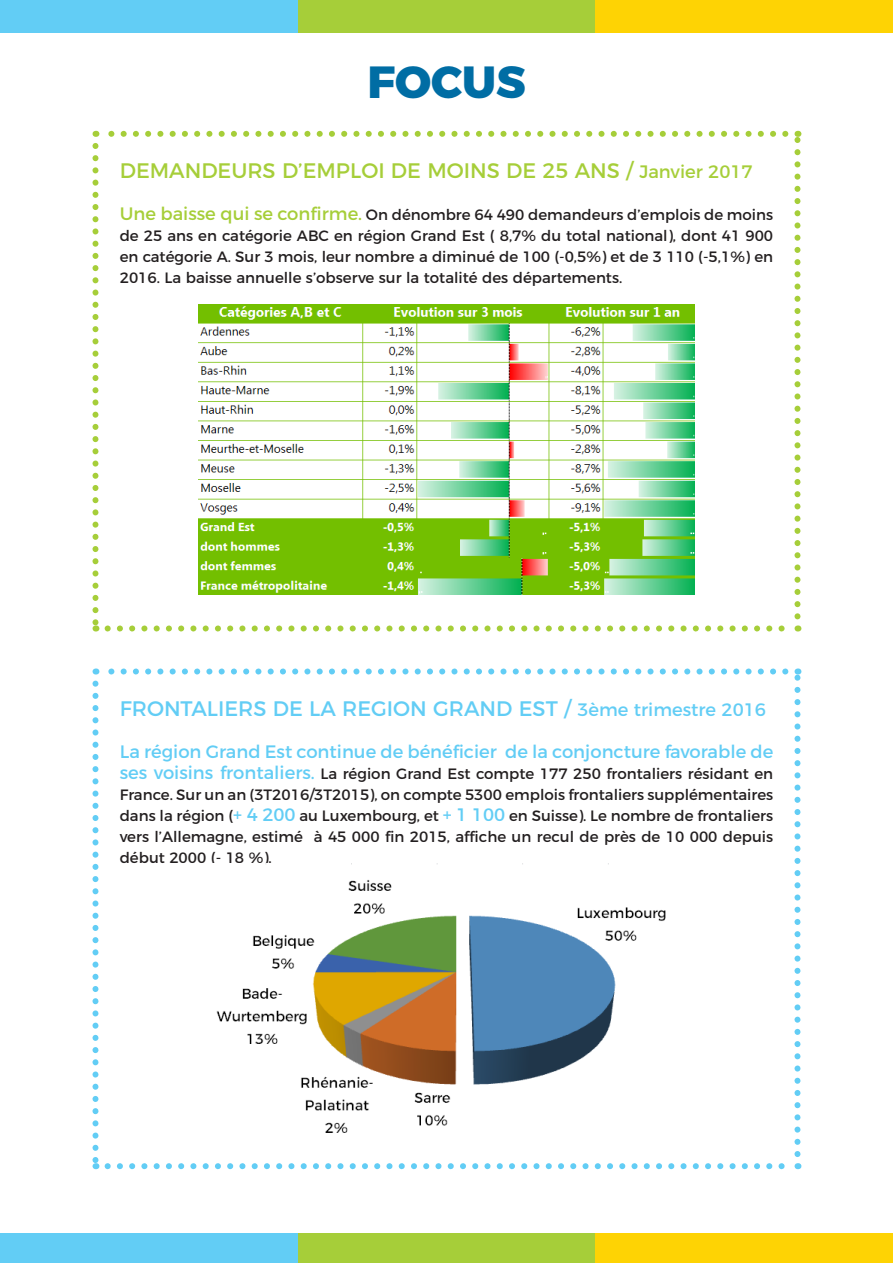
<style>
.page{position:relative;width:893px;height:1263px;background:#fff}
.page>*{position:absolute;margin:0;border:0;box-sizing:border-box;transform-origin:0 0}
.t1{font:800 45px "Montserrat";color:#006da4}
.t2{font:21px "Montserrat";color:#62cdf5}
.t3{font:21px "Montserrat";color:#a6ce39}
.t4{font:18px "Montserrat";color:#62cdf5}
.t5{font:15px/21px "Montserrat";color:#231f20;text-align:justify}
.s1{font-size:18px}
.s2{font-size:18px;color:#a6ce39}
.s3{font-size:18px;color:#62cdf5}
</style>
<div class="page">
<svg style="left:108px;top:625px;width:677px;height:6px"></svg>
<svg style="left:108px;top:131px;width:677px;height:6px"></svg>
<svg style="left:92px;top:146px;width:6px;height:485px"></svg>
<svg style="left:794px;top:131px;width:6px;height:485px"></svg>
<div style="left:0;top:0;width:298px;height:32px;background:#62cdf5"></div>
<div style="left:298px;top:0;width:297px;height:32px;background:#a6ce39"></div>
<div style="left:595px;top:0;width:298px;height:32px;background:#fed304"></div>
<svg style="left:108px;top:1163px;width:677px;height:6px"></svg>
<svg style="left:108px;top:668px;width:677px;height:6px"></svg>
<svg style="left:92px;top:683px;width:6px;height:486px"></svg>
<svg style="left:794px;top:668px;width:6px;height:486px"></svg>
<div style="left:0;top:1233px;width:298px;height:30px;background:#62cdf5"></div>
<div style="left:298px;top:1234px;width:297px;height:29px;background:#a6ce39"></div>
<div style="left:595px;top:1233px;width:298px;height:30px;background:#fed304"></div>
<img style="left:198px;top:305px;width:497px;height:290px">
<img style="left:216px;top:863px;width:450px;height:270px">
<p class="t1" style="left:367px;top:44px;width:160px">FOCUS</p>
<p class="t3" style="left:120px;top:154px;width:634px">DEMANDEURS D’EMPLOI DE MOINS DE 25 ANS / <span class="s1">Janvier 2017</span></p>
<p class="t5" style="left:120px;top:203px;width:655px"><span class="s2">Une baisse qui se confirme.</span> On dénombre 64 490 demandeurs d’emplois de moins de 25 ans en catégorie ABC en région Grand Est ( 8,7% du total national), dont 41 900 en catégorie A. Sur 3 mois, leur nombre a diminué de 100 (-0,5%) et de 3 110 (-5,1%) en 2016. La baisse annuelle s’observe sur la totalité des départements.</p>
<p class="t2" style="left:120px;top:692px;width:648px">FRONTALIERS DE LA REGION GRAND EST / <span class="s1">3ème trimestre 2016</span></p>
<p class="t4" style="left:120px;top:737px;width:655px">La région Grand Est continue de bénéficier de la conjoncture favorable de</p>
<p class="t5" style="left:120px;top:762px;width:655px"><span class="s3">ses voisins frontaliers.</span> La région Grand Est compte 177 250 frontaliers résidant en France. Sur un an (3T2016/3T2015), on compte 5300 emplois frontaliers supplémentaires dans la région (<span class="s3">+ 4 200</span> au Luxembourg, et <span class="s3">+ 1 100</span> en Suisse). Le nombre de frontaliers vers l’Allemagne, estimé à 45 000 fin 2015, affiche un recul de près de 10 000 depuis début 2000 (- 18 %).</p>
</div>
